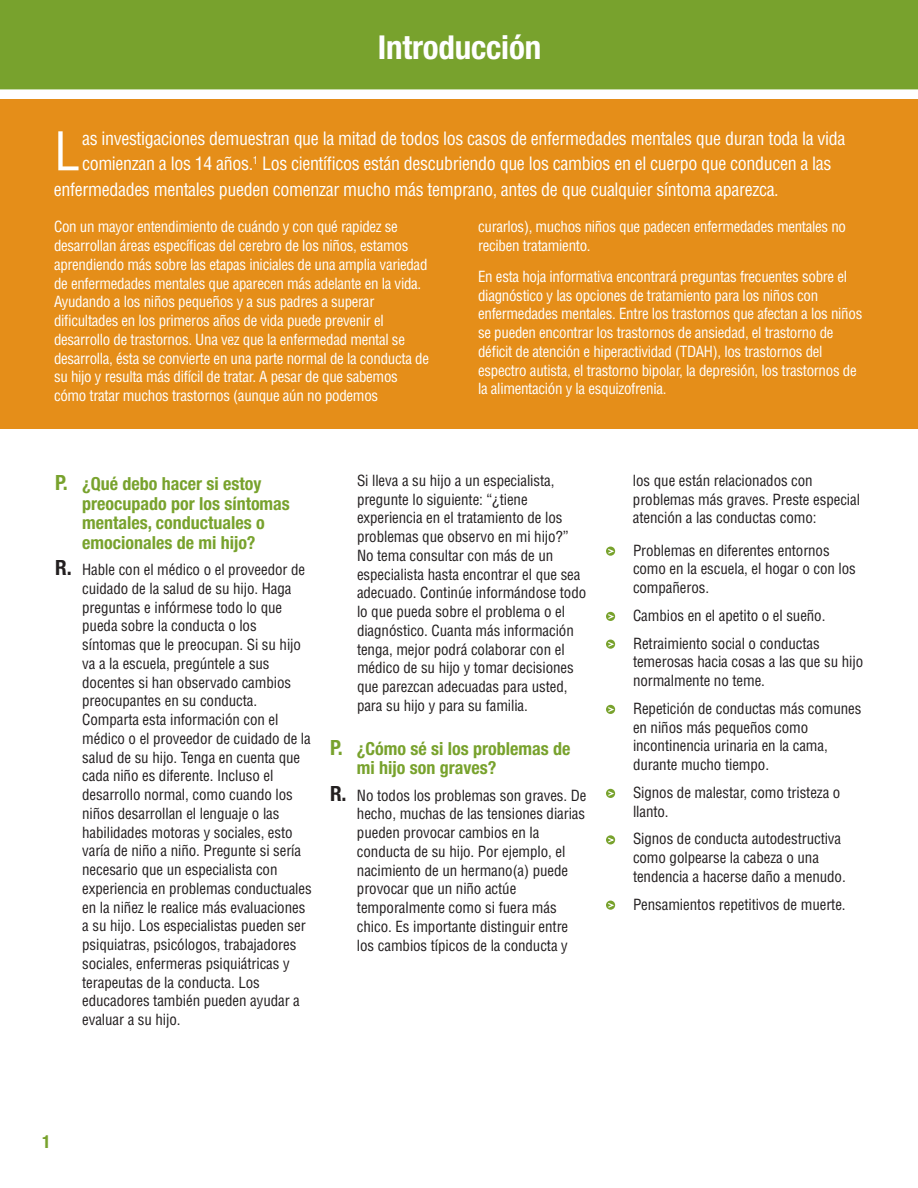
<style>
.page{position:relative;width:918px;height:1188px;background:#fff}
.page>*{position:absolute;margin:0;border:0;box-sizing:border-box;transform-origin:0 0}
.t1{font:condensed 52.05px "Helvetica";color:#fff}
.t2{font:700 condensed 33px "Helvetica Neue";letter-spacing:-.005em;color:#fff}
.t3{font:condensed 18px "Helvetica";letter-spacing:-.02em;color:#fff}
.t4{font:700 condensed 18px/19.5px "Helvetica Neue";color:#78a22d}
.t5{font:condensed 15px/18.8px "Helvetica";letter-spacing:-.005em;color:#231f20}
.t6{font:condensed 15px/18.8px "Helvetica";letter-spacing:-.02em;color:#fff}
.s1{font-size:21px}
.s2{font-family:"Helvetica Neue";font-weight:700;font-size:21px}
</style>
<div class="page">
<div style="left:0;top:0;width:918px;height:93px;background:#78a22d"></div>
<div style="left:0;top:89px;width:918px;height:11px;background:#fff"></div>
<div style="left:0;top:99px;width:918px;height:330px;background:#e58e19"></div>
<svg style="left:606px;top:547px;width:9px;height:9px"></svg>
<svg style="left:607px;top:548px;width:9px;height:7px"></svg>
<svg style="left:606px;top:612px;width:9px;height:9px"></svg>
<svg style="left:607px;top:613px;width:9px;height:7px"></svg>
<svg style="left:606px;top:640px;width:9px;height:9px"></svg>
<svg style="left:607px;top:641px;width:9px;height:7px"></svg>
<svg style="left:606px;top:705px;width:9px;height:9px"></svg>
<svg style="left:607px;top:706px;width:9px;height:7px"></svg>
<svg style="left:606px;top:789px;width:9px;height:9px"></svg>
<svg style="left:607px;top:790px;width:9px;height:7px"></svg>
<svg style="left:606px;top:835px;width:9px;height:9px"></svg>
<svg style="left:607px;top:837px;width:9px;height:7px"></svg>
<svg style="left:606px;top:901px;width:9px;height:9px"></svg>
<svg style="left:607px;top:902px;width:9px;height:7px"></svg>
<h2 class="t2" style="left:378px;top:36px;width:165px">Introducción</h2>
<p class="t1" style="left:54px;top:131px;width:28px">L</p>
<p class="t3" style="left:82px;top:131px;width:765px">as investigaciones demuestran que la mitad de todos los casos de enfermedades mentales que duran toda la vida</p>
<p class="t3" style="left:82px;top:157px;width:751px">comienzan a los 14 años.<sup>1</sup> Los científicos están descubriendo que los cambios en el cuerpo que conducen a las</p>
<p class="t3" style="left:54px;top:182px;width:726px">enfermedades mentales pueden comenzar mucho más temprano, antes de que cualquier síntoma aparezca.</p>
<p class="t6" style="left:54px;top:219px;width:377px">Con un mayor entendimiento de cuándo y con qué rapidez se desarrollan áreas específicas del cerebro de los niños, estamos aprendiendo más sobre las etapas iniciales de una amplia variedad de enfermedades mentales que aparecen más adelante en la vida.<br>Ayudando a los niños pequeños y a sus padres a superar dificultades en los primeros años de vida puede prevenir el desarrollo de trastornos. Una vez que la enfermedad mental se desarrolla, ésta se convierte en una parte normal de la conducta de su hijo y resulta más difícil de tratar. A pesar de que sabemos cómo tratar muchos trastornos (aunque aún no podemos</p>
<p class="t6" style="left:478px;top:219px;width:369px">curarlos), muchos niños que padecen enfermedades mentales no reciben tratamiento.</p>
<p class="t6" style="left:478px;top:268px;width:386px">En esta hoja informativa encontrará preguntas frecuentes sobre el diagnóstico y las opciones de tratamiento para los niños con enfermedades mentales. Entre los trastornos que afectan a los niños se pueden encontrar los trastornos de ansiedad, el trastorno de déficit de atención e hiperactividad (TDAH), los trastornos del espectro autista, el trastorno bipolar, la depresión, los trastornos de la alimentación y la esquizofrenia.</p>
<h2 class="t4" style="left:82px;top:476px;width:209px;text-indent:-27px"><span class="s1">P.</span> ¿Qué debo hacer si estoy preocupado por los síntomas mentales, conductuales o emocionales de mi hijo?</h2>
<p class="t5" style="left:82px;top:561px;width:231px;text-indent:-27px"><span class="s2">R.</span> Hable con el médico o el proveedor de cuidado de la salud de su hijo. Haga preguntas e infórmese todo lo que pueda sobre la conducta o los síntomas que le preocupan. Si su hijo va a la escuela, pregúntele a sus docentes si han observado cambios preocupantes en su conducta.<br>Comparta esta información con el médico o el proveedor de cuidado de la salud de su hijo. Tenga en cuenta que cada niño es diferente. Incluso el desarrollo normal, como cuando los niños desarrollan el lenguaje o las habilidades motoras y sociales, esto varía de niño a niño. Pregunte si sería necesario que un especialista con experiencia en problemas conductuales en la niñez le realice más evaluaciones a su hijo. Los especialistas pueden ser psiquiatras, psicólogos, trabajadores sociales, enfermeras psiquiátricas y terapeutas de la conducta. Los educadores también pueden ayudar a evaluar a su hijo.</p>
<p class="t5" style="left:357px;top:472px;width:231px">Si lleva a su hijo a un especialista, pregunte lo siguiente: “¿tiene experiencia en el tratamiento de los problemas que observo en mi hijo?” No tema consultar con más de un especialista hasta encontrar el que sea adecuado. Continúe informándose todo lo que pueda sobre el problema o el diagnóstico. Cuanta más información tenga, mejor podrá colaborar con el médico de su hijo y tomar decisiones que parezcan adecuadas para usted, para su hijo y para su familia.</p>
<h2 class="t4" style="left:357px;top:740px;width:215px;text-indent:-27px"><span class="s1">P.</span> ¿Cómo sé si los problemas de mi hijo son graves?</h2>
<p class="t5" style="left:357px;top:787px;width:231px;text-indent:-27px"><span class="s2">R.</span> No todos los problemas son graves. De hecho, muchas de las tensiones diarias pueden provocar cambios en la conducta de su hijo. Por ejemplo, el nacimiento de un hermano(a) puede provocar que un niño actúe temporalmente como si fuera más chico. Es importante distinguir entre los cambios típicos de la conducta y</p>
<p class="t4" style="left:42px;top:1133px;width:10px">1</p>
<p class="t5" style="left:633px;top:472px;width:229px">los que están relacionados con problemas más graves. Preste especial atención a las conductas como:</p>
<p class="t5" style="left:633px;top:542px;width:224px">Problemas en diferentes entornos como en la escuela, el hogar o con los compañeros.</p>
<p class="t5" style="left:633px;top:607px;width:194px">Cambios en el apetito o el sueño.</p>
<p class="t5" style="left:633px;top:635px;width:232px">Retraimiento social o conductas temerosas hacia cosas a las que su hijo normalmente no teme.</p>
<p class="t5" style="left:633px;top:700px;width:230px">Repetición de conductas más comunes en niños más pequeños como incontinencia urinaria en la cama, durante mucho tiempo.</p>
<p class="t5" style="left:633px;top:784px;width:209px">Signos de malestar, como tristeza o llanto.</p>
<p class="t5" style="left:633px;top:831px;width:214px">Signos de conducta autodestructiva como golpearse la cabeza o una tendencia a hacerse daño a menudo.</p>
<p class="t5" style="left:633px;top:896px;width:214px">Pensamientos repetitivos de muerte.</p>
</div>
